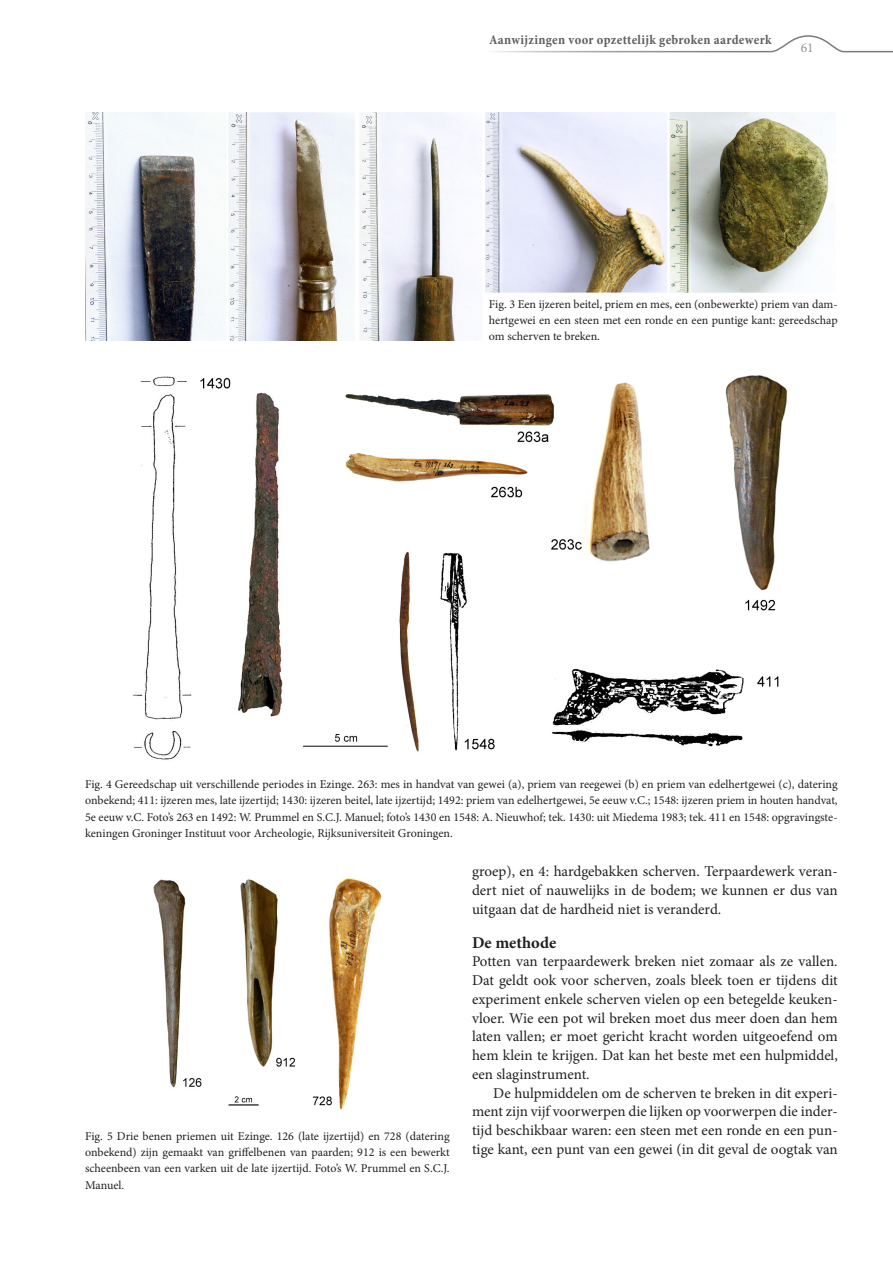
<style>
.page{position:relative;width:893px;height:1263px;background:#fff}
.page>*{position:absolute;margin:0;border:0;box-sizing:border-box;transform-origin:0 0}
.t1{font:700 16.5px "Minion Pro";letter-spacing:.005em;color:#231f20}
.t2{font:15px/18.8px "Minion Pro";letter-spacing:-.005em;color:#231f20;text-align:justify}
.t3{font:700 condensed 13.5px "Minion Pro";letter-spacing:.02em;color:#231f20}
.t4{font:13.5px "Minion Pro";color:#939598}
.t5{font:12px/16.2px "Minion Pro";color:#231f20;text-align:justify}
</style>
<div class="page">
<svg style="left:493px;top:35px;width:400px;height:18px"></svg>
<img style="left:85px;top:112px;width:749px;height:229px">
<img style="left:132px;top:375px;width:656px;height:385px">
<img style="left:153px;top:878px;width:229px;height:232px">
<p class="t3" style="left:489px;top:30px;width:284px">Aanwijzingen voor opzettelijk gebroken aardewerk</p>
<p class="t4" style="left:801px;top:38px;width:14px">61</p>
<p class="t5" style="left:489px;top:296px;width:350px">Fig. 3 Een ijzeren beitel, priem en mes, een (onbewerkte) priem van dam&shy;hertgewei en een steen met een ronde en een puntige kant: gereedschap om scherven te breken.</p>
<p class="t5" style="left:85px;top:776px;width:754px">Fig. 4 Gereedschap uit verschillende periodes in Ezinge. 263: mes in handvat van gewei (a), priem van reegewei (b) en priem van edelhertgewei (c), datering onbekend; 411: ijzeren mes, late ijzertijd; 1430: ijzeren beitel, late ijzertijd; 1492: priem van edelhertgewei, 5e eeuw v.C.; 1548: ijzeren priem in houten handvat, 5e eeuw v.C. Foto’s 263 en 1492: W. Prummel en S.C.J. Manuel; foto’s 1430 en 1548: A. Nieuwhof; tek. 1430: uit Miedema 1983; tek. 411 en 1548: opgravingste&shy;keningen Groninger Instituut voor Archeologie, Rijksuniversiteit Groningen.</p>
<p class="t5" style="left:85px;top:1128px;width:366px">Fig. 5 Drie benen priemen uit Ezinge. 126 (late ijzertijd) en 728 (datering onbekend) zijn gemaakt van griffelbenen van paarden; 912 is een bewerkt scheenbeen van een varken uit de late ijzertijd. Foto’s W. Prummel en S.C.J.<br>Manuel.</p>
<p class="t2" style="left:472px;top:862px;width:367px">groep), en 4: hardgebakken scherven. Terpaardewerk veran&shy;dert niet of nauwelijks in de bodem; we kunnen er dus van uitgaan dat de hardheid niet is veranderd.</p>
<h1 class="t1" style="left:472px;top:931px;width:86px">De methode</h1>
<p class="t2" style="left:472px;top:952px;width:367px">Potten van terpaardewerk breken niet zomaar als ze vallen.<br>Dat geldt ook voor scherven, zoals bleek toen er tijdens dit experiment enkele scherven vielen op een betegelde keuken&shy;vloer. Wie een pot wil breken moet dus meer doen dan hem laten vallen; er moet gericht kracht worden uitgeoefend om hem klein te krijgen. Dat kan het beste met een hulpmiddel, een slaginstrument.</p>
<p class="t2" style="left:472px;top:1083px;width:367px;text-indent:21px">De hulpmiddelen om de scherven te breken in dit experi&shy;ment zijn vijf voorwerpen die lijken op voorwerpen die inder&shy;tijd beschikbaar waren: een steen met een ronde en een pun&shy;tige kant, een punt van een gewei (in dit geval de oogtak van</p>
</div>
